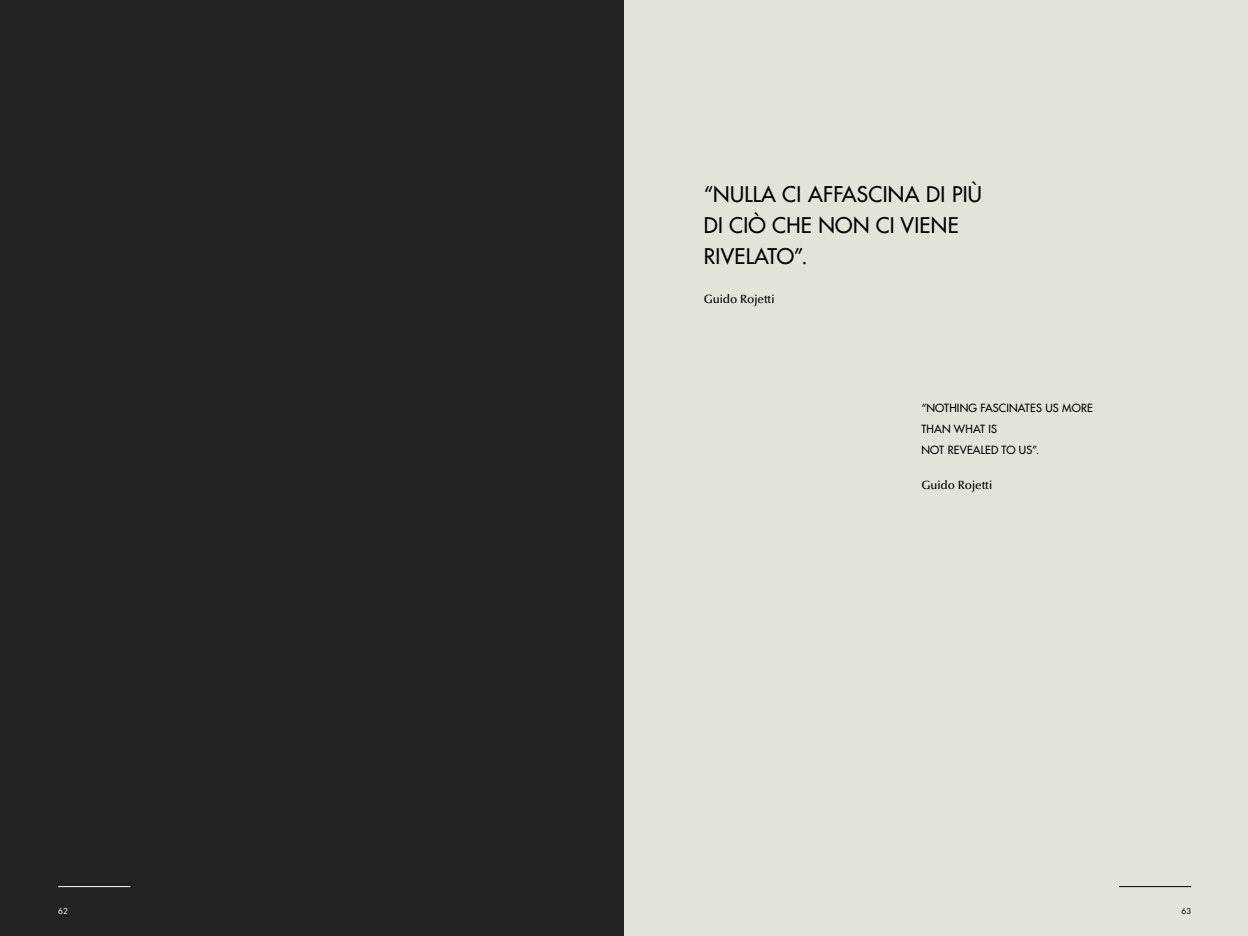
<style>
.page{position:relative;width:1248px;height:936px;background:#fff}
.page>*{position:absolute;margin:0;border:0;box-sizing:border-box;transform-origin:0 0}
.t1{font:500 21px/31px "Futura LT Pro";letter-spacing:.015em;color:#000}
.t2{font:500 12px "Optima Nova LT Pro";color:#000}
.t3{font:500 11px/21px "Futura LT Pro";letter-spacing:.015em;color:#000}
.t4{font:8px "Futura LT Pro";color:#fff}
.t5{font:8px "Futura LT Pro";color:#000}
</style>
<div class="page">
<div style="left:0;top:0;width:624px;height:935px;background:#202320"></div>
<div style="left:624px;top:0;width:623px;height:935px;background:#e5e2d8"></div>
<hr style="left:1118px;top:886px;width:73px;height:1px;background:#000">
<hr style="left:58px;top:886px;width:72px;height:1px;background:#fff">
<h1 class="t1" style="left:703px;top:177px;width:280px">“NULLA CI AFFASCINA DI PIÙ<br>DI CIÒ CHE NON CI VIENE<br>RIVELATO”.</h1>
<p class="t2" style="left:703px;top:291px;width:72px">Guido Rojetti</p>
<p class="t3" style="left:921px;top:397px;width:173px">“NOTHING FASCINATES US MORE<br>THAN WHAT IS<br>NOT REVEALED TO US”.</p>
<p class="t2" style="left:921px;top:477px;width:72px">Guido Rojetti</p>
<p class="t4" style="left:58px;top:906px;width:11px">62</p>
<p class="t5" style="left:1181px;top:906px;width:11px">63</p>
</div>
